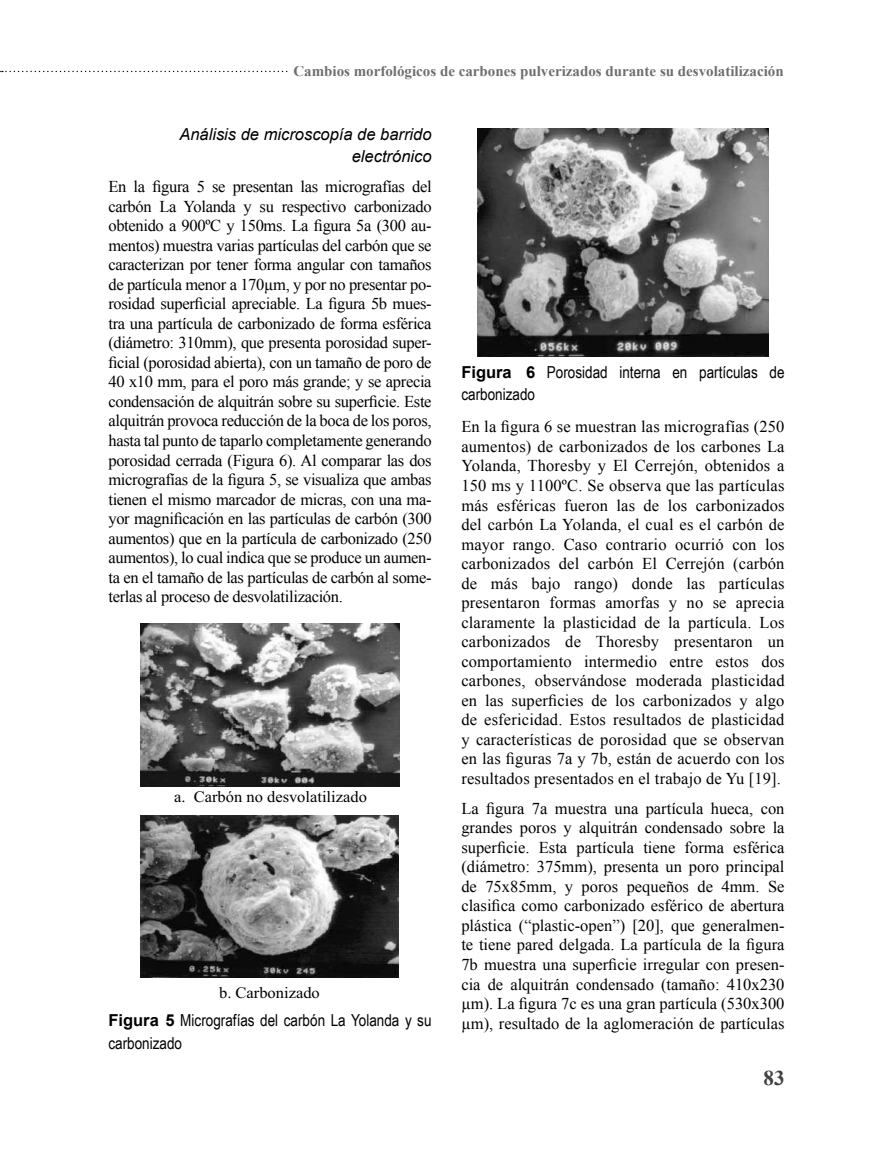
<style>
.page{position:relative;width:893px;height:1170px;background:#fff}
.page>*{position:absolute;margin:0;border:0;box-sizing:border-box;transform-origin:0 0}
.t1{font:700 21px "Times New Roman";color:#414042}
.t2{font:16.5px/19.5px "Times New Roman";color:#000;text-align:justify}
.t3{font:16.5px/22.5px "Arial Narrow";color:#000}
.t4{font:italic 16.5px/22.5px "Arial";color:#000;text-align:right}
.t5{font:16.05px "Times New Roman";color:#000}
.t6{font:700 15px "Times New Roman";color:#6d6e71}
.s1{font-family:"Arial";font-weight:700}
</style>
<div class="page">
<svg style="left:0;top:71px;width:288px;height:1px"></svg>
<img style="left:141px;top:624px;width:259px;height:162px">
<img style="left:140px;top:815px;width:258px;height:162px">
<img style="left:477px;top:129px;width:292px;height:227px">
<p class="t6" style="left:293px;top:61px;width:492px">Cambios morfológicos de carbones pulverizados durante su desvolatilización</p>
<p class="t4" style="left:179px;top:123px;width:254px">Análisis de microscopía de barrido electrónico</p>
<p class="t2" style="left:108px;top:177px;width:325px">En la figura 5 se presentan las micrografías del carbón La Yolanda y su respectivo carbonizado obtenido a 900ºC y 150ms. La figura 5a (300 au&shy;mentos) muestra varias partículas del carbón que se caracterizan por tener forma angular con tamaños de partícula menor a 170µm, y por no presentar po&shy;rosidad superficial apreciable. La figura 5b mues&shy;tra una partícula de carbonizado de forma esférica (diámetro: 310mm), que presenta porosidad super&shy;ficial (porosidad abierta), con un tamaño de poro de 40 x10 mm, para el poro más grande; y se aprecia condensación de alquitrán sobre su superficie. Este alquitrán provoca reducción de la boca de los poros, hasta tal punto de taparlo completamente generando porosidad cerrada (Figura 6). Al comparar las dos micrografías de la figura 5, se visualiza que ambas tienen el mismo marcador de micras, con una ma&shy;yor magnificación en las partículas de carbón (300 aumentos) que en la partícula de carbonizado (250 aumentos), lo cual indica que se produce un aumen&shy;ta en el tamaño de las partículas de carbón al some&shy;terlas al proceso de desvolatilización.</p>
<p class="t5" style="left:174px;top:790px;width:194px">a. Carbón no desvolatilizado</p>
<p class="t5" style="left:219px;top:986px;width:102px">b. Carbonizado</p>
<p class="t3" style="left:108px;top:1008px;width:325px"><span class="s1">Figura 5</span> Micrografías del carbón La Yolanda y su carbonizado</p>
<p class="t3" style="left:461px;top:360px;width:325px"><span class="s1">Figura 6</span> Porosidad interna en partículas de carbonizado</p>
<p class="t2" style="left:461px;top:417px;width:325px">En la figura 6 se muestran las micrografías (250 aumentos) de carbonizados de los carbones La Yolanda, Thoresby y El Cerrejón, obtenidos a 150 ms y 1100ºC. Se observa que las partículas más esféricas fueron las de los carbonizados del carbón La Yolanda, el cual es el carbón de mayor rango. Caso contrario ocurrió con los carbonizados del carbón El Cerrejón (carbón de más bajo rango) donde las partículas presentaron formas amorfas y no se aprecia claramente la plasticidad de la partícula. Los carbonizados de Thoresby presentaron un comportamiento intermedio entre estos dos carbones, observándose moderada plasticidad en las superficies de los carbonizados y algo de esfericidad. Estos resultados de plasticidad y características de porosidad que se observan en las figuras 7a y 7b, están de acuerdo con los resultados presentados en el trabajo de Yu [19].</p>
<p class="t2" style="left:461px;top:798px;width:325px">La figura 7a muestra una partícula hueca, con grandes poros y alquitrán condensado sobre la superficie. Esta partícula tiene forma esférica (diámetro: 375mm), presenta un poro principal de 75x85mm, y poros pequeños de 4mm. Se clasifica como carbonizado esférico de abertura plástica (“plastic-open”) [20], que generalmen&shy;te tiene pared delgada. La partícula de la figura 7b muestra una superficie irregular con presen&shy;cia de alquitrán condensado (tamaño: 410x230 µm). La figura 7c es una gran partícula (530x300 µm), resultado de la aglomeración de partículas</p>
<p class="t1" style="left:763px;top:1063px;width:22px">83</p>
</div>
